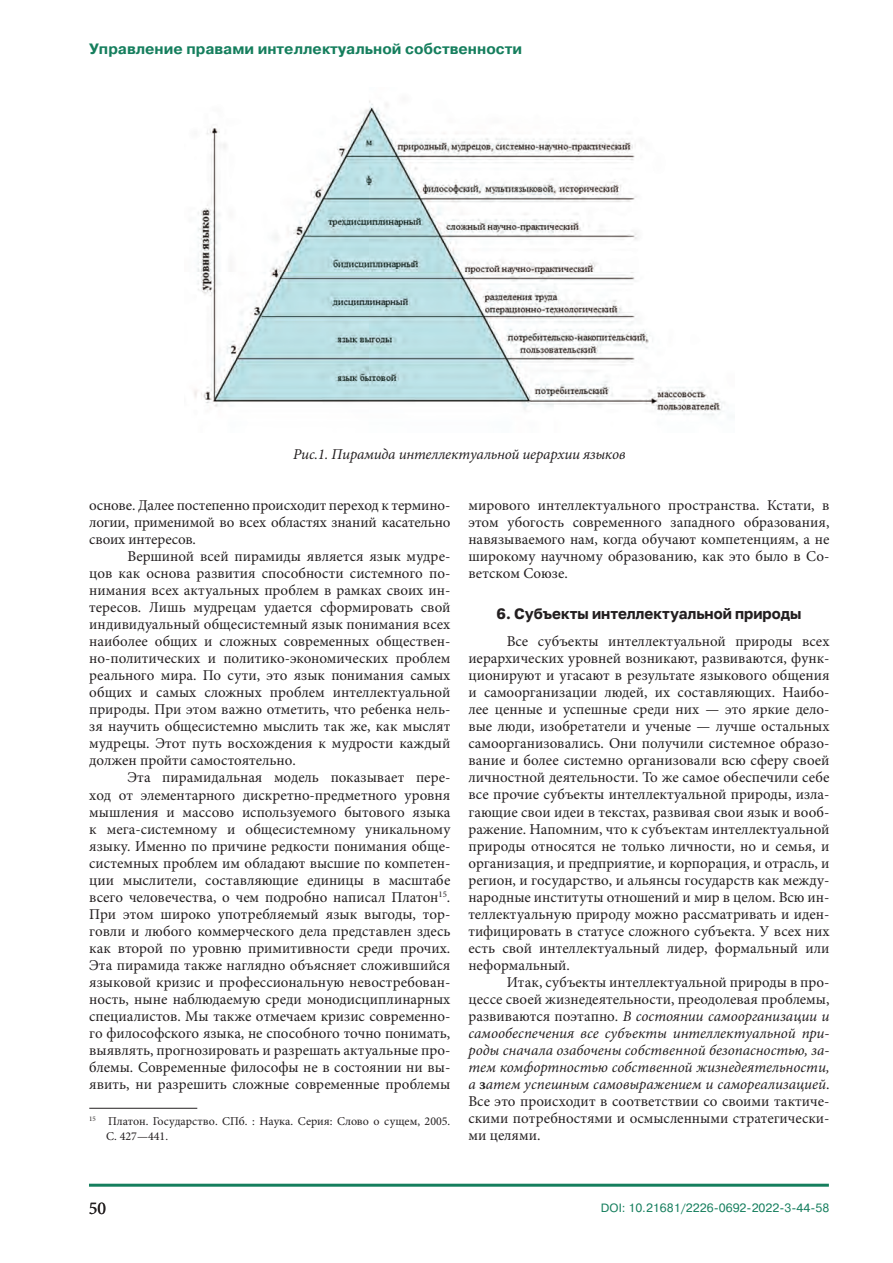
<style>
.page{position:relative;width:893px;height:1263px;background:#fff}
.page>*{position:absolute;margin:0;border:0;box-sizing:border-box;transform-origin:0 0}
.t1{font:18px "Minion Pro";color:#231f20}
.t2{font:15px/17px "Minion Pro";color:#231f20;text-align:justify}
.t3{font:700 15px "Pragmatica C";color:#157e5d}
.t4{font:italic 15px "Minion Pro";letter-spacing:-.01em;color:#231f20}
.t5{font:700 15px "Golos Text";color:#231f20}
.t6{font:12px/14.4px "Minion Pro";color:#231f20}
.t7{font:12px "Pragmatica C";color:#157e5d}
.s1{font-style:italic}
.s2{font-weight:700}
</style>
<div class="page">
<hr style="left:89px;top:1184px;width:740px;height:3px;background:#157e5d">
<hr style="left:89px;top:1108px;width:108px;height:1px;background:#231f20">
<img style="left:194px;top:100px;width:531px;height:316px">
<p class="t3" style="left:89px;top:41px;width:434px">Управление правами интеллектуальной собственности</p>
<p class="t4" style="left:293px;top:444px;width:334px">Рис.1. Пирамида интеллектуальной иерархии языков</p>
<p class="t2" style="left:89px;top:497px;width:363px">основе. Далее постепенно происходит переход к термино&shy;логии, применимой во всех областях знаний касательно своих интересов.</p>
<p class="t2" style="left:89px;top:548px;width:363px;text-indent:38px">Вершиной всей пирамиды является язык мудре&shy;цов как основа развития способности системного по&shy;нимания всех актуальных проблем в рамках своих ин&shy;тересов. Лишь мудрецам удается сформировать свой индивидуальный общесистемный язык понимания всех наиболее общих и сложных современных обществен&shy;но-политических и политико-экономических проблем реального мира. По сути, это язык понимания самых общих и самых сложных проблем интеллектуальной природы. При этом важно отметить, что ребенка нель&shy;зя научить общесистемно мыслить так же, как мыслят мудрецы. Этот путь восхождения к мудрости каждый должен пройти самостоятельно.</p>
<p class="t2" style="left:89px;top:769px;width:363px;text-indent:38px">Эта пирамидальная модель показывает пере&shy;ход от элементарного дискретно-предметного уровня мышления и массово используемого бытового языка к мега-системному и общесистемному уникальному языку. Именно по причине редкости понимания обще&shy;системных проблем им обладают высшие по компетен&shy;ции мыслители, составляющие единицы в масштабе всего человечества, о чем подробно написал Платон<sup>15</sup>.<br>При этом широко употребляемый язык выгоды, тор&shy;говли и любого коммерческого дела представлен здесь как второй по уровню примитивности среди прочих.<br>Эта пирамида также наглядно объясняет сложившийся языковой кризис и профессиональную невостребован&shy;ность, ныне наблюдаемую среди монодисциплинарных специалистов. Мы также отмечаем кризис современно&shy;го философского языка, не способного точно понимать, выявлять, прогнозировать и разрешать актуальные про&shy;блемы. Современные философы не в состоянии ни вы&shy;явить, ни разрешить сложные современные проблемы</p>
<p class="t6" style="left:106px;top:1114px;width:346px;text-indent:-17px"><sup>15</sup> Платон. Государство. СПб. : Наука. Серия: Слово о сущем, 2005.<br>С. 427—441.</p>
<p class="t2" style="left:468px;top:497px;width:363px">мирового интеллектуального пространства. Кстати, в этом убогость современного западного образования, навязываемого нам, когда обучают компетенциям, а не широкому научному образованию, как это было в Со&shy;ветском Союзе.</p>
<p class="t5" style="left:497px;top:605px;width:306px">6. Субъекты интеллектуальной природы</p>
<p class="t2" style="left:468px;top:633px;width:363px;text-indent:38px">Все субъекты интеллектуальной природы всех иерархических уровней возникают, развиваются, функ&shy;ционируют и угасают в результате языкового общения и самоорганизации людей, их составляющих. Наибо&shy;лее ценные и успешные среди них — это яркие дело&shy;вые люди, изобретатели и ученые — лучше остальных самоорганизовались. Они получили системное образо&shy;вание и более системно организовали всю сферу своей личностной деятельности. То же самое обеспечили себе все прочие субъекты интеллектуальной природы, изла&shy;гающие свои идеи в текстах, развивая свои язык и вооб&shy;ражение. Напомним, что к субъектам интеллектуальной природы относятся не только личности, но и семья, и организация, и предприятие, и корпорация, и отрасль, и регион, и государство, и альянсы государств как между&shy;народные институты отношений и мир в целом. Всю ин&shy;теллектуальную природу можно рассматривать и иден&shy;тифицировать в статусе сложного субъекта. У всех них есть свой интеллектуальный лидер, формальный или неформальный.</p>
<p class="t2" style="left:468px;top:973px;width:363px;text-indent:38px">Итак, субъекты интеллектуальной природы в про&shy;цессе своей жизнедеятельности, преодолевая проблемы, развиваются поэтапно. <span class="s1">В состоянии самоорганизации и самообеспечения все субъекты интеллектуальной при&shy;роды сначала озабочены собственной безопасностью, за&shy;тем комфортностью собственной жизнедеятельности, а</span> <span class="s2">з</span><span class="s1">атем успешным самовыражением и самореализацией</span>.<br>Все это происходит в соответствии со своими тактиче&shy;скими потребностями и осмысленными стратегически&shy;ми целями.</p>
<p class="t1" style="left:89px;top:1196px;width:19px">50</p>
<p class="t7" style="left:601px;top:1201px;width:230px">DOI: 10.21681/2226-0692-2022-3-44-58</p>
</div>
